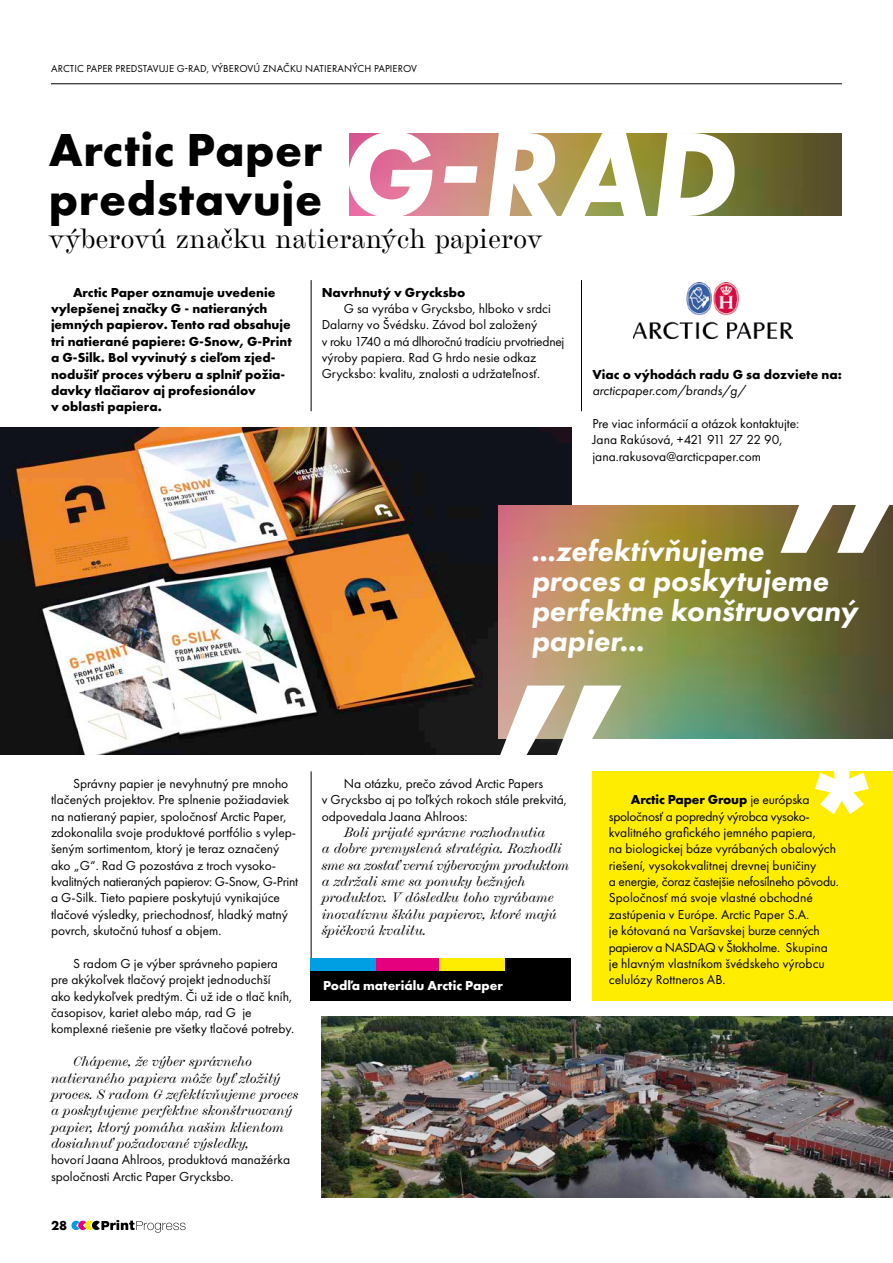
<style>
.page{position:relative;width:893px;height:1263px;background:#fff}
.page>*{position:absolute;margin:0;border:0;box-sizing:border-box;transform-origin:0 0}
.t1{font:italic 700 124.35px "Futura PT";color:#fff}
.t2{font:700 48px/48.8px "Futura PT";letter-spacing:.01em;color:#000}
.t3{font:italic 800 30px/30px "Futura PT";color:#fff}
.t4{font:27px "Chapman";letter-spacing:.01em;color:#000}
.t5{font:13.5px/16.4px "Futura PT";color:#000}
.t6{font:italic 13.5px/16.4px "Chapman";color:#000}
.t7{font:700 13.5px/16.4px "Futura PT";color:#000}
.t8{font:700 13.5px "Futura PT";color:#fff}
.t9{font:italic 13.5px "Futura PT";color:#000}
.t10{font:10.5px "Futura PT";letter-spacing:.01em;color:#000}
.s1{font-weight:700}
</style>
<div class="page">
<img style="left:0;top:428px;width:571px;height:326px">
<img style="left:349px;top:133px;width:493px;height:83px">
<img style="left:499px;top:505px;width:394px;height:234px">
<svg style="left:71px;top:1220px;width:114px;height:13px"></svg>
<hr style="left:311px;top:771px;width:1px;height:229px;background:#000">
<div style="left:310px;top:968px;width:261px;height:32px;background:#000"></div>
<div style="left:310px;top:958px;width:66px;height:13px;background:#009ee3"></div>
<div style="left:376px;top:958px;width:66px;height:13px;background:#e5007d"></div>
<div style="left:439px;top:958px;width:66px;height:13px;background:#ffed00"></div>
<div style="left:505px;top:958px;width:66px;height:13px;background:#000"></div>
<hr style="left:311px;top:280px;width:1px;height:131px;background:#000">
<hr style="left:581px;top:280px;width:1px;height:131px;background:#000">
<svg style="left:499px;top:685px;width:122px;height:70px"></svg>
<svg style="left:780px;top:505px;width:113px;height:48px"></svg>
<img style="left:322px;top:1017px;width:571px;height:180px">
<div style="left:592px;top:771px;width:301px;height:229px;background:#ffed00"></div>
<svg style="left:815px;top:771px;width:54px;height:43px"></svg>
<img style="left:633px;top:282px;width:159px;height:56px">
<hr style="left:51px;top:83px;width:791px;height:1px;background:#000">
<p class="t10" style="left:51px;top:62px;width:367px">ARCTIC PAPER PREDSTAVUJE G-RAD, VÝBEROVÚ ZNAČKU NATIERANÝCH PAPIEROV</p>
<h2 class="t2" style="left:49px;top:124px;width:275px">Arctic Paper predstavuje</h2>
<h3 class="t4" style="left:49px;top:218px;width:495px">výberovú značku natieraných papierov</h3>
<h1 class="t1" style="left:342px;top:98px;width:398px">G-RAD</h1>
<p class="t7" style="left:51px;top:284px;width:242px;text-indent:22px">Arctic Paper oznamuje uvedenie vylepšenej značky G - natieraných jemných papierov. Tento rad obsahuje tri natierané papiere: G-Snow, G-Print a G-Silk. Bol vyvinutý s cieľom zjed&shy;nodušiť proces výberu a splniť požia&shy;davky tlačiarov aj profesionálov<br>v oblasti papiera.</p>
<p class="t7" style="left:322px;top:284px;width:145px">Navrhnutý v Grycksbo</p>
<p class="t5" style="left:322px;top:300px;width:244px;text-indent:22px">G sa vyrába v Grycksbo, hlboko v srdci Dalarny vo Švédsku. Závod bol založený<br>v roku 1740 a má dlhoročnú tradíciu prvotriednej výroby papiera. Rad G hrdo nesie odkaz Grycksbo: kvalitu, znalosti a udržateľnosť.</p>
<p class="t7" style="left:592px;top:366px;width:251px">Viac o výhodách radu G sa dozviete na:</p>
<p class="t9" style="left:592px;top:383px;width:155px">arcticpaper.com/brands/g/</p>
<p class="t5" style="left:592px;top:415px;width:208px">Pre viac informácií a otázok kontaktujte:<br>Jana Rakúsová, +421 911 27 22 90, jana.rakusova@arcticpaper.com</p>
<h3 class="t3" style="left:531px;top:536px;width:328px">...zefektívňujeme proces a poskytujeme perfektne konštruovaný papier...</h3>
<p class="t5" style="left:51px;top:775px;width:248px;text-indent:22px">Správny papier je nevyhnutný pre mnoho tlačených projektov. Pre splnenie požiadaviek na natieraný papier, spoločnosť Arctic Paper, zdokonalila svoje produktové portfólio s vylep&shy;šeným sortimentom, ktorý je teraz označený ako „G“. Rad G pozostáva z troch vysoko&shy;kvalitných natieraných papierov: G-Snow, G-Print a G-Silk. Tieto papiere poskytujú vynikajúce tlačové výsledky, priechodnosť, hladký matný povrch, skutočnú tuhosť a objem.</p>
<p class="t5" style="left:51px;top:955px;width:245px;text-indent:22px">S radom G je výber správneho papiera pre akýkoľvek tlačový projekt jednoduchší<br>ako kedykoľvek predtým. Či už ide o tlač kníh, časopisov, kariet alebo máp, rad G je komplexné riešenie pre všetky tlačové potreby.</p>
<p class="t6" style="left:51px;top:1052px;width:249px;text-indent:22px">Chápeme, že výber správneho natieraného papiera môže byť zložitý proces. S radom G zefektívňujeme proces a poskytujeme perfektne skonštruovaný papier, ktorý pomáha našim klientom dosiahnuť požadované výsledky,</p>
<p class="t5" style="left:51px;top:1152px;width:241px">hovorí Jaana Ahlroos, produktová manažérka spoločnosti Arctic Paper Grycksbo.</p>
<p class="t7" style="left:51px;top:1217px;width:18px">28</p>
<p class="t5" style="left:322px;top:775px;width:247px;text-indent:22px">Na otázku, prečo závod Arctic Papers<br>v Grycksbo aj po toľkých rokoch stále prekvitá, odpovedala Jaana Ahlroos:</p>
<p class="t6" style="left:322px;top:823px;width:249px;text-indent:22px">Boli prijaté správne rozhodnutia<br>a dobre premyslená stratégia. Rozhodli sme sa zostať verní výberovým produktom a zdržali sme sa ponuky bežných produktov. V dôsledku toho vyrábame inovatívnu škálu papierov, ktoré majú špičkovú kvalitu.</p>
<p class="t8" style="left:323px;top:976px;width:181px">Podľa materiálu Arctic Paper</p>
<p class="t5" style="left:609px;top:791px;width:232px;text-indent:22px"><span class="s1">Arctic Paper Group</span> je európska spoločnosť a popredný výrobca vysoko&shy;kvalitného grafického jemného papiera,<br>na biologickej báze vyrábaných obalových riešení, vysokokvalitnej drevnej buničiny<br>a energie, čoraz častejšie nefosílneho pôvodu.<br>Spoločnosť má svoje vlastné obchodné zastúpenia v Európe. Arctic Paper S.A.<br>je kótovaná na Varšavskej burze cenných papierov a NASDAQ v Štokholme. Skupina je hlavným vlastníkom švédskeho výrobcu celulózy Rottneros AB.</p>
</div>
